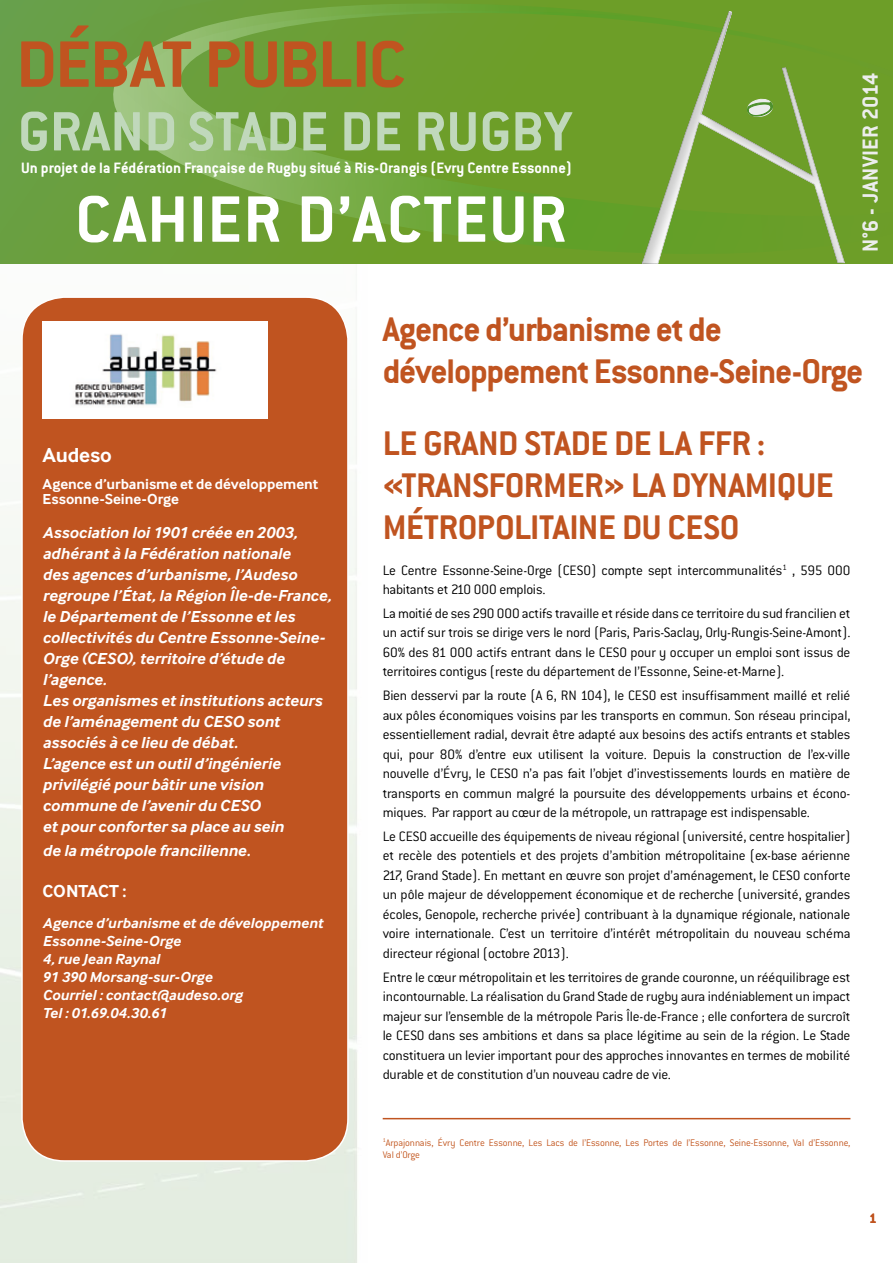
<style>
.page{position:relative;width:893px;height:1263px;background:#fff}
.page>*{position:absolute;margin:0;border:0;box-sizing:border-box;transform-origin:0 0}
.t1{font:700 72px "Conduit ITC";letter-spacing:.02em;color:#fff}
.t2{font:700 37.5px/42px "Conduit ITC";letter-spacing:-.02em;color:#c05420}
.t3{font:700 24px "Conduit ITC";letter-spacing:.01em;color:#eceded}
.t4{font:700 21px "Inter Face";letter-spacing:-.01em;color:#fff}
.t5{font:700 18px "Inter Face";letter-spacing:-.005em;color:#fff}
.t6{font:italic 700 16.5px/21px "Inter Face";color:#fff}
.t7{font:700 16.5px "Conduit ITC";color:#fff}
.t8{font:300 15px/19.5px "Conduit ITC";letter-spacing:-.015em;color:#000;text-align:justify}
.t9{font:italic 700 15px/18px "Inter Face";letter-spacing:.005em;color:#fff}
.t10{font:700 15px/15px "Inter Face";letter-spacing:-.005em;color:#fff}
.t11{font:700 15px "Conduit ITC";color:#c05420}
.t12{font:300 10.5px/12px "Conduit ITC";letter-spacing:-.01em;color:#c35821}
</style>
<div class="page">
<div style="left:0;top:0;width:893px;height:264px;background:#699f41"></div>
<svg style="left:107px;top:0;width:786px;height:270px"></svg>
<svg style="left:107px;top:0;width:765px;height:181px;fill:#6d9e2b"></svg>
<svg style="left:189px;top:112px;width:383px;height:39px;background:#95ba72"></svg>
<svg style="left:21px;top:112px;width:153px;height:39px"></svg>
<div style="left:639px;top:11px;width:207px;height:255px;background:#000;opacity:.21"></div>
<svg style="left:700px;top:0;width:73px;height:117px;background:#76a339"></svg>
<svg style="left:21px;top:25px;width:383px;height:63px"></svg>
<div style="left:22px;top:297px;width:326px;height:864px;background:#c05420;border-radius:43px"></div>
<div style="left:21px;top:296px;width:328px;height:866px;border:2px solid #fff;border-radius:43px"></div>
<div style="left:43px;top:322px;width:225px;height:97px;background:#fff"></div>
<img style="left:75px;top:334px;width:142px;height:72px">
<hr style="left:383px;top:1118px;width:467px;height:1px;background:#c05420">
<p class="t7" style="left:21px;top:158px;width:552px">Un projet de la Fédération Française de Rugby situé à Ris-Orangis (Evry Centre Essonne)</p>
<h1 class="t1" style="left:75px;top:177px;width:493px">CAHIER D’ACTEUR</h1>
<h3 class="t3" style="left:856px;top:252px;width:181px;rotate:-90deg">N°6 - JANVIER 2014</h3>
<h3 class="t4" style="left:43px;top:442px;width:71px">Audeso</h3>
<p class="t10" style="left:43px;top:477px;width:277px">Agence d’urbanisme et de développement<br>Essonne-Seine-Orge</p>
<p class="t6" style="left:43px;top:522px;width:290px">Association loi 1901 créée en 2003, adhérant à la Fédération nationale<br>des agences d’urbanisme, l’Audeso regroupe l’État, la Région Île-de-France, le Département de l’Essonne et les collectivités du Centre Essonne-Seine-Orge (CESO), territoire d’étude de l’agence.<br>Les organismes et institutions acteurs de l’aménagement du CESO sont associés à ce lieu de débat.<br>L’agence est un outil d’ingénierie privilégié pour bâtir une vision commune de l’avenir du CESO<br>et pour conforter sa place au sein</p>
<p class="t6" style="left:43px;top:840px;width:209px">de la métropole francilienne.</p>
<p class="t5" style="left:43px;top:881px;width:85px">CONTACT :</p>
<p class="t9" style="left:43px;top:914px;width:282px">Agence d’urbanisme et de développement<br>Essonne-Seine-Orge<br>4, rue Jean Raynal<br>91 390 Morsang-sur-Orge<br>Courriel : contact@audeso.org<br>Tel : 01.69.04.30.61</p>
<h2 class="t2" style="left:383px;top:307px;width:482px">Agence d’urbanisme et de développement Essonne-Seine-Orge</h2>
<h2 class="t2" style="left:383px;top:421px;width:452px">LE GRAND STADE DE LA FFR : «TRANSFORMER» LA DYNAMIQUE<br>MÉTROPOLITAINE DU CESO</h2>
<p class="t8" style="left:383px;top:560px;width:469px">Le Centre Essonne-Seine-Orge (CESO) compte sept intercommunalités<sup>1</sup> , 595 000 habitants et 210 000 emplois.</p>
<p class="t8" style="left:383px;top:603px;width:469px">La moitié de ses 290 000 actifs travaille et réside dans ce territoire du sud francilien et un actif sur trois se dirige vers le nord (Paris, Paris-Saclay, Orly-Rungis-Seine-Amont).<br>60% des 81 000 actifs entrant dans le CESO pour y occuper un emploi sont issus de territoires contigus (reste du département de l’Essonne, Seine-et-Marne).</p>
<p class="t8" style="left:383px;top:686px;width:469px">Bien desservi par la route (A 6, RN 104), le CESO est insuffisamment maillé et relié aux pôles économiques voisins par les transports en commun. Son réseau principal, essentiellement radial, devrait être adapté aux besoins des actifs entrants et stables qui, pour 80% d’entre eux utilisent la voiture. Depuis la construction de l’ex-ville nouvelle d’Évry, le CESO n’a pas fait l’objet d’investissements lourds en matière de transports en commun malgré la poursuite des développements urbains et écono&shy;miques. Par rapport au cœur de la métropole, un rattrapage est indispensable.</p>
<p class="t8" style="left:383px;top:826px;width:469px">Le CESO accueille des équipements de niveau régional (université, centre hospitalier) et recèle des potentiels et des projets d’ambition métropolitaine (ex-base aérienne 217, Grand Stade). En mettant en œuvre son projet d’aménagement, le CESO conforte un pôle majeur de développement économique et de recherche (université, grandes écoles, Genopole, recherche privée) contribuant à la dynamique régionale, nationale voire internationale. C’est un territoire d’intérêt métropolitain du nouveau schéma directeur régional (octobre 2013).</p>
<p class="t8" style="left:383px;top:967px;width:469px">Entre le cœur métropolitain et les territoires de grande couronne, un rééquilibrage est incontournable. La réalisation du Grand Stade de rugby aura indéniablement un impact majeur sur l’ensemble de la métropole Paris Île-de-France ; elle confortera de surcroît le CESO dans ses ambitions et dans sa place légitime au sein de la région. Le Stade constituera un levier important pour des approches innovantes en termes de mobilité durable et de constitution d’un nouveau cadre de vie.</p>
<p class="t12" style="left:383px;top:1136px;width:469px"><sup>1</sup>Arpajonnais, Évry Centre Essonne, Les Lacs de l’Essonne, Les Portes de l’Essonne, Seine-Essonne, Val d’Essonne,<br>Val d’Orge</p>
<p class="t11" style="left:869px;top:1210px;width:9px">1</p>
</div>
